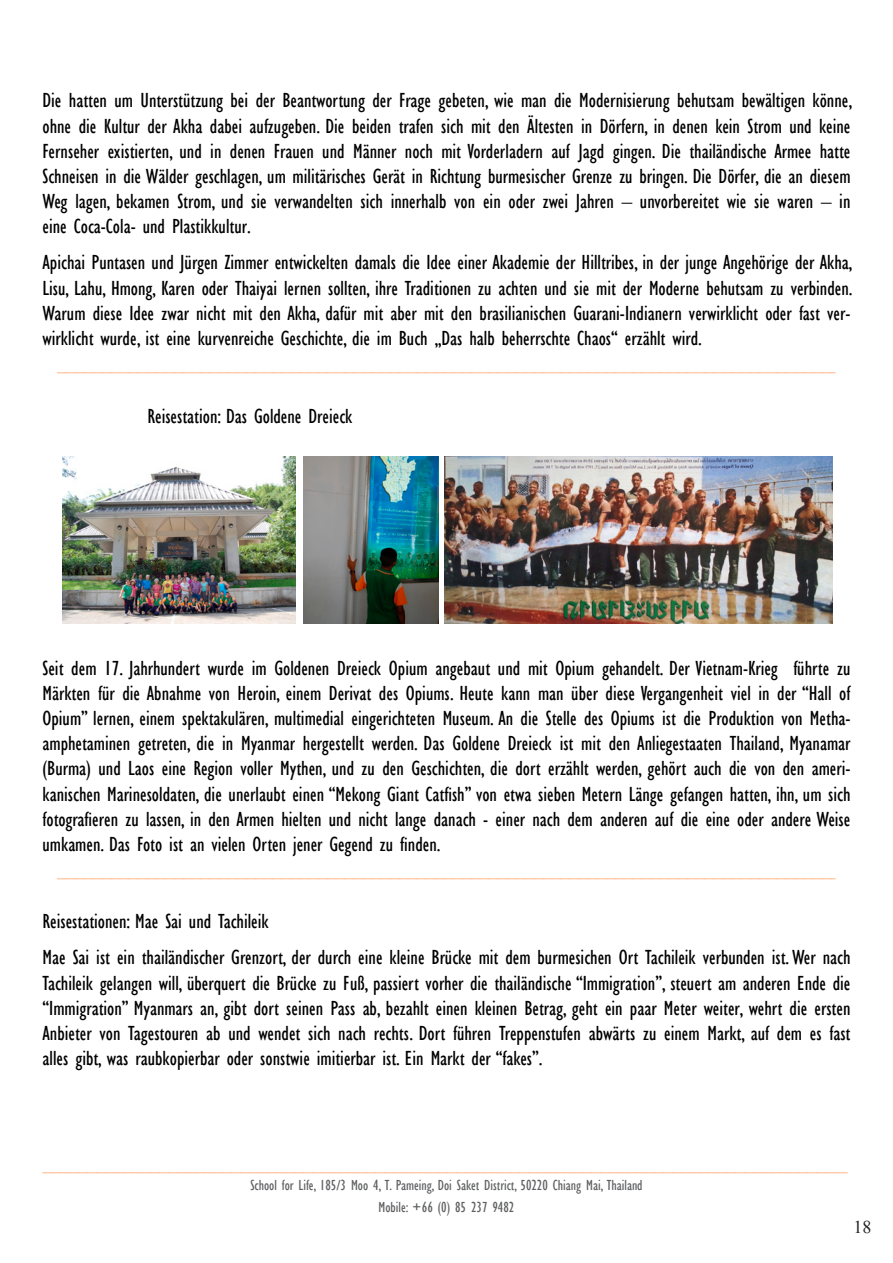
<style>
.page{position:relative;width:893px;height:1263px;background:#fff}
.page>*{position:absolute;margin:0;border:0;box-sizing:border-box;transform-origin:0 0}
.t1{font:condensed 21px/25.2px "Gill Sans";color:#000;text-align:justify}
.t2{font:18px "Times New Roman";color:#231f20}
.t3{font:condensed 15px/21.6px "Gill Sans";color:#5f6062;text-align:center}
.t4{font:condensed 9px "Gill Sans";color:#ff6400}
</style>
<div class="page">
<img style="left:445px;top:457px;width:387px;height:167px">
<img style="left:62px;top:457px;width:234px;height:167px">
<img style="left:303px;top:457px;width:135px;height:167px">
<p class="t1" style="left:43px;top:88px;width:811px">Die hatten um Unterstützung bei der Beantwortung der Frage gebeten, wie man die Modernisierung behutsam bewältigen könne, ohne die Kultur der Akha dabei aufzugeben. Die beiden trafen sich mit den Ältesten in Dörfern, in denen kein Strom und keine Fernseher existierten, und in denen Frauen und Männer noch mit Vorderladern auf Jagd gingen. Die thailändische Armee hatte Schneisen in die Wälder geschlagen, um militärisches Gerät in Richtung burmesischer Grenze zu bringen. Die Dörfer, die an diesem Weg lagen, bekamen Strom, und sie verwandelten sich innerhalb von ein oder zwei Jahren – unvorbereitet wie sie waren – in eine Coca-Cola- und Plastikkultur.</p>
<p class="t1" style="left:43px;top:250px;width:811px">Apichai Puntasen und Jürgen Zimmer entwickelten damals die Idee einer Akademie der Hilltribes, in der junge Angehörige der Akha, Lisu, Lahu, Hmong, Karen oder Thaiyai lernen sollten, ihre Traditionen zu achten und sie mit der Moderne behutsam zu verbinden.<br>Warum diese Idee zwar nicht mit den Akha, dafür mit aber mit den brasilianischen Guarani-Indianern verwirklicht oder fast ver&shy;wirklicht wurde, ist eine kurvenreiche Geschichte, die im Buch „Das halb beherrschte Chaos“ erzählt wird.</p>
<p class="t4" style="left:57px;top:364px;width:780px">_____________________________________________________________________________________________________________________________________________________________________________</p>
<p class="t1" style="left:147px;top:403px;width:207px">Reisestation: Das Goldene Dreieck</p>
<p class="t1" style="left:43px;top:655px;width:809px">Seit dem 17. Jahrhundert wurde im Goldenen Dreieck Opium angebaut und mit Opium gehandelt. Der Vietnam-Krieg führte zu Märkten für die Abnahme von Heroin, einem Derivat des Opiums. Heute kann man über diese Vergangenheit viel in der “Hall of Opium” lernen, einem spektakulären, multimedial eingerichteten Museum. An die Stelle des Opiums ist die Produktion von Metha&shy;amphetaminen getreten, die in Myanmar hergestellt werden. Das Goldene Dreieck ist mit den Anliegestaaten Thailand, Myanamar (Burma) und Laos eine Region voller Mythen, und zu den Geschichten, die dort erzählt werden, gehört auch die von den ameri&shy;kanischen Marinesoldaten, die unerlaubt einen “Mekong Giant Catfish” von etwa sieben Metern Länge gefangen hatten, ihn, um sich fotografieren zu lassen, in den Armen hielten und nicht lange danach - einer nach dem anderen auf die eine oder andere Weise umkamen. Das Foto ist an vielen Orten jener Gegend zu finden.</p>
<p class="t4" style="left:57px;top:870px;width:780px">_____________________________________________________________________________________________________________________________________________________________________________</p>
<p class="t1" style="left:43px;top:903px;width:809px;line-height:36px">Reisestationen: Mae Sai und Tachileik<br>Mae Sai ist ein thailändischer Grenzort, der durch eine kleine Brücke mit dem burmesichen Ort Tachileik verbunden ist. Wer nach</p>
<p class="t1" style="left:43px;top:970px;width:809px">Tachileik gelangen will, überquert die Brücke zu Fuß, passiert vorher die thailändische “Immigration”, steuert am anderen Ende die “Immigration” Myanmars an, gibt dort seinen Pass ab, bezahlt einen kleinen Betrag, geht ein paar Meter weiter, wehrt die ersten Anbieter von Tagestouren ab und wendet sich nach rechts. Dort führen Treppenstufen abwärts zu einem Markt, auf dem es fast alles gibt, was raubkopierbar oder sonstwie imitierbar ist. Ein Markt der “fakes”.</p>
<p class="t4" style="left:43px;top:1164px;width:807px">___________________________________________________________________________________________________________________________________________________________________________________</p>
<p class="t3" style="left:250px;top:1174px;width:394px">School for Life, 185/3 Moo 4, T. Pameing, Doi Saket District, 50220 Chiang Mai, Thailand<br>Mobile: +66 (0) 85 237 9482</p>
<p class="t2" style="left:853px;top:1214px;width:19px">18</p>
</div>
